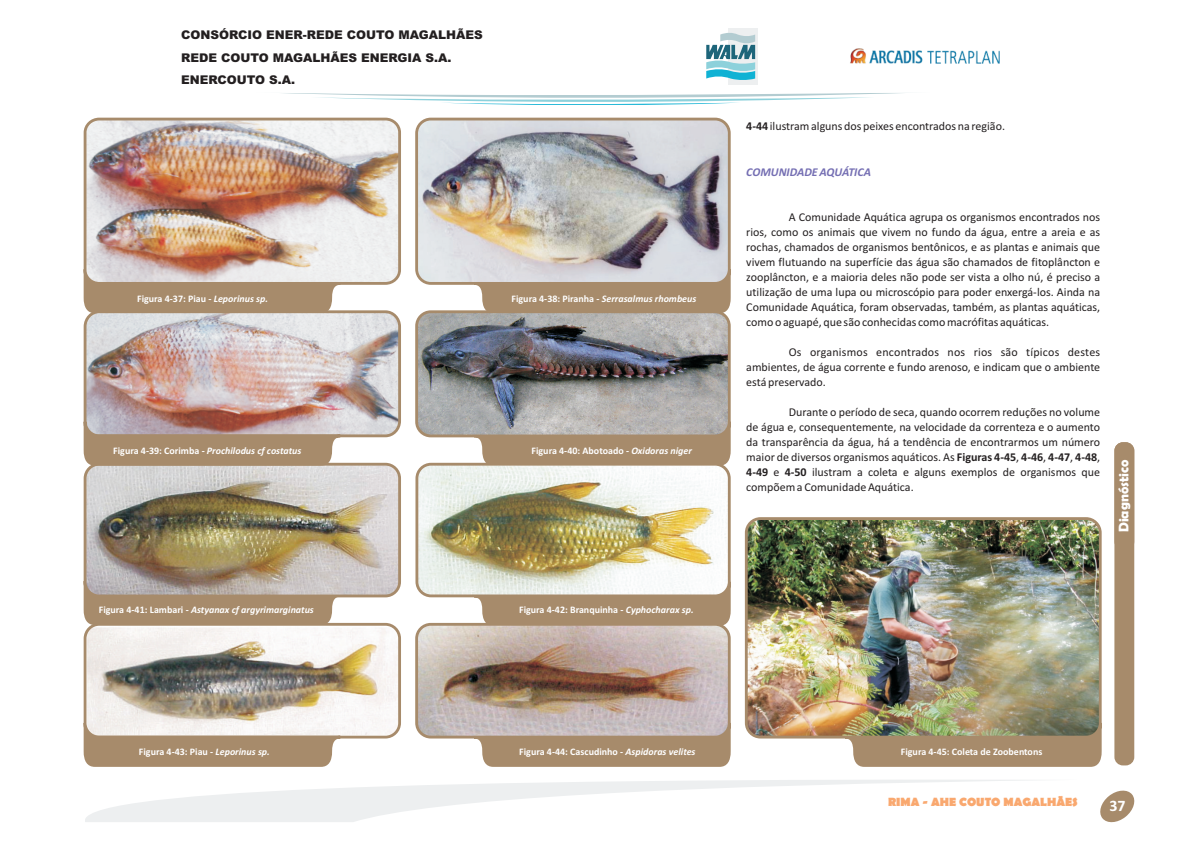
<style>
.page{position:relative;width:1191px;height:842px;background:#fff}
.page>*{position:absolute;margin:0;border:0;box-sizing:border-box;transform-origin:0 0}
.t1{font:700 16px "Calibri";color:#fff}
.t2{font:700 14px "Berlin Sans FB Demi";color:#fff}
.t3{font:12px/15px "Calibri";color:#231f20;text-align:justify}
.t4{font:900 12px/22.7px "Arial";color:#231f20}
.t5{font:700 12px "Berlin Sans FB";color:#f9a86f}
.t6{font:italic 700 12px "Calibri";color:#756fb3}
.t7{font:700 10px "Calibri";color:#fff}
.t8{font:italic 700 10px "Calibri";color:#fff}
.s1{font-style:italic}
.s2{font-style:normal}
.s3{font-weight:700}
</style>
<div class="page">
<div style="left:1114px;top:442px;width:20px;height:323px;background:#a78b6b;border-radius:8px"></div>
<img style="left:850px;top:48px;width:150px;height:16px">
<div style="left:728px;top:28px;width:30px;height:57px;background:#edeff0"></div>
<svg style="left:706px;top:33px;width:49px;height:47px"></svg>
<svg style="left:283px;top:93px;width:619px;height:12px"></svg>
<svg style="left:1100px;top:790px;width:35px;height:33px"></svg>
<div style="left:83px;top:266px;width:255px;height:49px;background:#a78b6b"></div>
<div style="left:476px;top:266px;width:255px;height:49px;background:#a78b6b"></div>
<div style="left:471px;top:419px;width:260px;height:48px;background:#a78b6b"></div>
<div style="left:83px;top:578px;width:260px;height:47px;background:#a78b6b"></div>
<div style="left:471px;top:579px;width:260px;height:48px;background:#a78b6b"></div>
<svg style="left:83px;top:720px;width:260px;height:47px;background:#ab9173"></svg>
<svg style="left:471px;top:720px;width:260px;height:47px;background:#ab9172"></svg>
<svg style="left:842px;top:720px;width:260px;height:47px;background:#ab9172"></svg>
<img style="left:85px;top:119px;width:314px;height:164px;border-radius:14px">
<div style="left:84px;top:118px;width:317px;height:167px;border:3px solid #a78b6b;border-radius:14px"></div>
<img style="left:416px;top:119px;width:313px;height:164px;border-radius:14px">
<div style="left:415px;top:118px;width:315px;height:167px;border:3px solid #a78b6b;border-radius:14px"></div>
<img style="left:86px;top:312px;width:313px;height:124px;border-radius:15px">
<div style="left:84px;top:310px;width:317px;height:127px;border:3px solid #a78b6b;border-radius:15px"></div>
<img style="left:416px;top:312px;width:313px;height:124px;border-radius:14px">
<div style="left:415px;top:310px;width:315px;height:127px;border:3px solid #a78b6b;border-radius:14px"></div>
<img style="left:85px;top:464px;width:314px;height:132px;border-radius:14px">
<div style="left:84px;top:463px;width:317px;height:134px;border:3px solid #a78b6b;border-radius:14px"></div>
<img style="left:417px;top:464px;width:312px;height:132px;border-radius:14px">
<div style="left:415px;top:463px;width:315px;height:134px;border:3px solid #a78b6b;border-radius:14px"></div>
<img style="left:85px;top:627px;width:312px;height:108px">
<div style="left:84px;top:623px;width:317px;height:115px;border:3px solid #a78b6b;border-radius:14px"></div>
<img style="left:417px;top:624px;width:312px;height:113px;border-radius:14px">
<div style="left:415px;top:623px;width:315px;height:115px;border:3px solid #a78b6b;border-radius:14px"></div>
<svg style="left:83px;top:419px;width:260px;height:48px;background:#af9581"></svg>
<img style="left:746px;top:519px;width:354px;height:218px;border-radius:14px">
<div style="left:745px;top:517px;width:356px;height:221px;border:3px solid #a78b6b;border-radius:14px"></div>
<svg style="left:85px;top:780px;width:944px;height:42px"></svg>
<p class="t4" style="left:181px;top:25px;width:303px">CONSÓRCIO ENER-REDE COUTO MAGALHÃES<br>REDE COUTO MAGALHÃES ENERGIA S.A.<br>ENERCOUTO S.A.</p>
<p class="t7" style="left:137px;top:294px;width:132px">Figura 4-37: Piau - <span class="s1">Leporinus sp.</span></p>
<p class="t7" style="left:511px;top:294px;width:186px">Figura 4-38: Piranha - <span class="s1">Serrasalmus rhombeus</span></p>
<p class="t8" style="left:113px;top:446px;width:190px"><span class="s2">Figura 4-39: Corimba -</span> Prochilodus cf costatus</p>
<p class="t8" style="left:99px;top:605px;width:217px"><span class="s2">Figura 4-41: Lambari -</span> Astyanax cf argyrimarginatus</p>
<p class="t7" style="left:531px;top:446px;width:162px">Figura 4-40: Abotoado - <span class="s1">Oxidoras niger</span></p>
<p class="t7" style="left:519px;top:605px;width:176px">Figura 4-42: Branquinha - <span class="s1">Cyphocharax sp.</span></p>
<p class="t3" style="left:746px;top:120px;width:260px"><span class="s3">4-44</span> ilustram alguns dos peixes encontrados na região.</p>
<p class="t6" style="left:746px;top:166px;width:126px">COMUNIDADE AQUÁTICA</p>
<p class="t3" style="left:746px;top:210px;width:355px;text-indent:43px">A Comunidade Aquática agrupa os organismos encontrados nos rios, como os animais que vivem no fundo da água, entre a areia e as rochas, chamados de organismos bentônicos, e as plantas e animais que vivem flutuando na superfície das água são chamados de fitoplâncton e zooplâncton, e a maioria deles não pode ser vista a olho nú, é preciso a utilização de uma lupa ou microscópio para poder enxergá-los. Ainda na Comunidade Aquática, foram observadas, também, as plantas aquáticas, como o aguapé, que são conhecidas como macrófitas aquáticas.</p>
<p class="t3" style="left:746px;top:345px;width:355px;text-indent:43px">Os organismos encontrados nos rios são típicos destes ambientes, de água corrente e fundo arenoso, e indicam que o ambiente está preservado.</p>
<p class="t3" style="left:746px;top:405px;width:355px;text-indent:43px">Durante o período de seca, quando ocorrem reduções no volume de água e, consequentemente, na velocidade da correnteza e o aumento da transparência da água, há a tendência de encontrarmos um número maior de diversos organismos aquáticos. As <span class="s3">Figuras 4-45</span>, <span class="s3">4-46</span>, <span class="s3">4-47</span>, <span class="s3">4-48</span>, <span class="s3">4-49</span> e <span class="s3">4-50</span> ilustram a coleta e alguns exemplos de organismos que compõem a Comunidade Aquática.</p>
<p class="t2" style="left:1115px;top:532px;width:74px;rotate:-90deg">Diagnóstico</p>
<p class="t7" style="left:139px;top:748px;width:132px">Figura 4-43: Piau - <span class="s1">Leporinus sp.</span></p>
<p class="t7" style="left:519px;top:747px;width:178px">Figura 4-44: Cascudinho - <span class="s1">Aspidoras velites</span></p>
<p class="t7" style="left:901px;top:748px;width:143px">Figura 4-45: Coleta de Zoobentons</p>
<p class="t5" style="left:888px;top:795px;width:191px">RIMA - AHE COUTO MAGALHÃES</p>
<h1 class="t1" style="left:1109px;top:799px;width:18px">37</h1>
</div>
